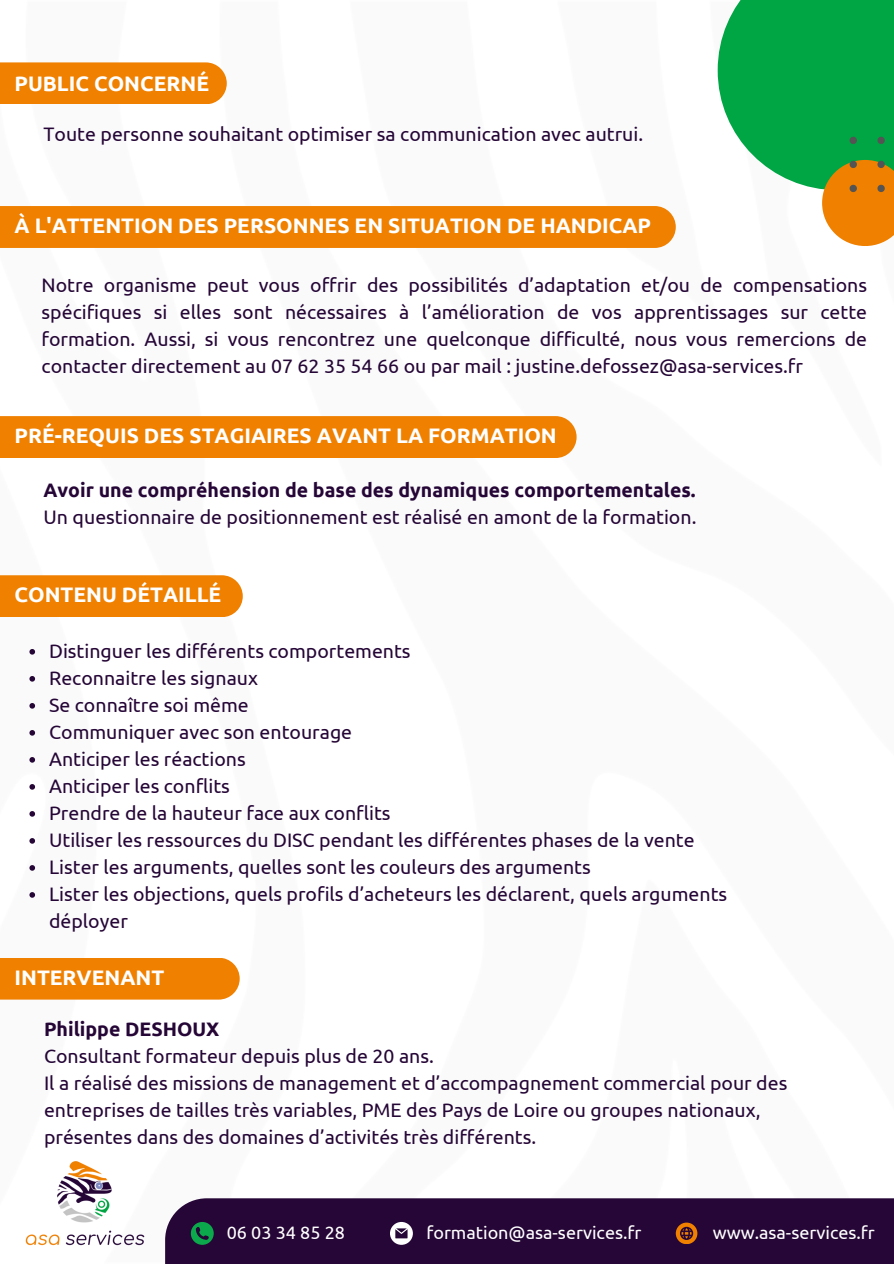
<style>
.page{position:relative;width:894px;height:1264px;background:#fff}
.page>*{position:absolute;margin:0;border:0;box-sizing:border-box;transform-origin:0 0}
.t1{font:700 21px "Ubuntu";color:#fff}
.t2{font:19.5px/27px "Ubuntu";color:#250636}
.t3{font:18px "Ubuntu";color:#fff}
.s1{font-weight:700}
</style>
<div class="page">
<div style="left:717px;top:0;width:176px;height:190px;background:#00a544"></div>
<svg style="left:821px;top:160px;width:72px;height:86px"></svg>
<svg style="left:877px;top:137px;width:7px;height:7px"></svg>
<svg style="left:849px;top:137px;width:7px;height:7px"></svg>
<img style="left:25px;top:1161px;width:120px;height:85px">
<div style="left:165px;top:1198px;width:728px;height:65px;background:#250636"></div>
<svg style="left:191px;top:1222px;width:22px;height:22px"></svg>
<svg style="left:390px;top:1222px;width:22px;height:22px"></svg>
<svg style="left:675px;top:1222px;width:22px;height:21px"></svg>
<div style="left:0;top:416px;width:576px;height:42px;background:#ef8000"></div>
<div style="left:0;top:206px;width:675px;height:42px;background:#ef8000"></div>
<div style="left:0;top:62px;width:227px;height:42px;background:#ef8000"></div>
<div style="left:0;top:575px;width:243px;height:42px;background:#ef8000"></div>
<svg style="left:29px;top:649px;width:6px;height:5px"></svg>
<svg style="left:29px;top:676px;width:6px;height:5px"></svg>
<svg style="left:29px;top:703px;width:6px;height:5px"></svg>
<svg style="left:29px;top:730px;width:6px;height:5px"></svg>
<svg style="left:29px;top:757px;width:6px;height:5px"></svg>
<svg style="left:29px;top:784px;width:6px;height:5px"></svg>
<svg style="left:29px;top:811px;width:6px;height:5px"></svg>
<svg style="left:29px;top:838px;width:6px;height:5px"></svg>
<svg style="left:29px;top:865px;width:6px;height:5px"></svg>
<svg style="left:29px;top:892px;width:6px;height:5px"></svg>
<div style="left:0;top:958px;width:239px;height:41px;background:#ef8000"></div>
<h1 class="t1" style="left:14px;top:71px;width:196px">PUBLIC CONCERNÉ</h1>
<p class="t2" style="left:43px;top:120px;width:601px">Toute personne souhaitant optimiser sa communication avec autrui.</p>
<h1 class="t1" style="left:14px;top:213px;width:638px">À L'ATTENTION DES PERSONNES EN SITUATION DE HANDICAP</h1>
<h2 class="t2" style="left:42px;top:271px;width:826px;text-align:justify">Notre organisme peut vous offrir des possibilités d’adaptation et/ou de compensations spécifiques si elles sont nécessaires à l’amélioration de vos apprentissages sur cette formation. Aussi, si vous rencontrez une quelconque difficulté, nous vous remercions de contacter directement au 07 62 35 54 66 ou par mail : justine.defossez@asa-services.fr</h2>
<h2 class="t1" style="left:14px;top:423px;width:543px">PRÉ-REQUIS DES STAGIAIRES AVANT LA FORMATION</h2>
<h1 class="t2" style="left:43px;top:476px;width:654px"><span class="s1">Avoir une compréhension de base des dynamiques comportementales.<br></span>Un questionnaire de positionnement est réalisé en amont de la formation.</h1>
<p class="t1" style="left:14px;top:582px;width:208px">CONTENU DÉTAILLÉ</p>
<p class="t2" style="left:49px;top:637px;width:363px">Distinguer les différents comportements</p>
<p class="t2" style="left:49px;top:664px;width:210px">Reconnaitre les signaux</p>
<p class="t2" style="left:49px;top:691px;width:201px">Se connaître soi même</p>
<p class="t2" style="left:49px;top:718px;width:304px">Communiquer avec son entourage</p>
<p class="t2" style="left:49px;top:745px;width:198px">Anticiper les réactions</p>
<p class="t2" style="left:49px;top:772px;width:182px">Anticiper les conflits</p>
<p class="t2" style="left:49px;top:799px;width:343px">Prendre de la hauteur face aux conflits</p>
<p class="t2" style="left:49px;top:826px;width:647px">Utiliser les ressources du DISC pendant les différentes phases de la vente</p>
<h1 class="t2" style="left:49px;top:853px;width:543px">Lister les arguments, quelles sont les couleurs des arguments</h1>
<h2 class="t2" style="left:49px;top:880px;width:679px">Lister les objections, quels profils d’acheteurs les déclarent, quels arguments déployer</h2>
<p class="t1" style="left:14px;top:965px;width:151px">INTERVENANT</p>
<p class="t2" style="left:44px;top:1015px;width:744px"><span class="s1">Philippe DESHOUX<br></span>Consultant formateur depuis plus de 20 ans.<br>Il a réalisé des missions de management et d’accompagnement commercial pour des entreprises de tailles très variables, PME des Pays de Loire ou groupes nationaux, présentes dans des domaines d’activités très différents.</p>
<h1 class="t3" style="left:227px;top:1222px;width:120px">06 03 34 85 28</h1>
<h2 class="t3" style="left:426px;top:1222px;width:216px">formation@asa-services.fr</h2>
<p class="t3" style="left:712px;top:1222px;width:164px">www.asa-services.fr</p>
</div>
